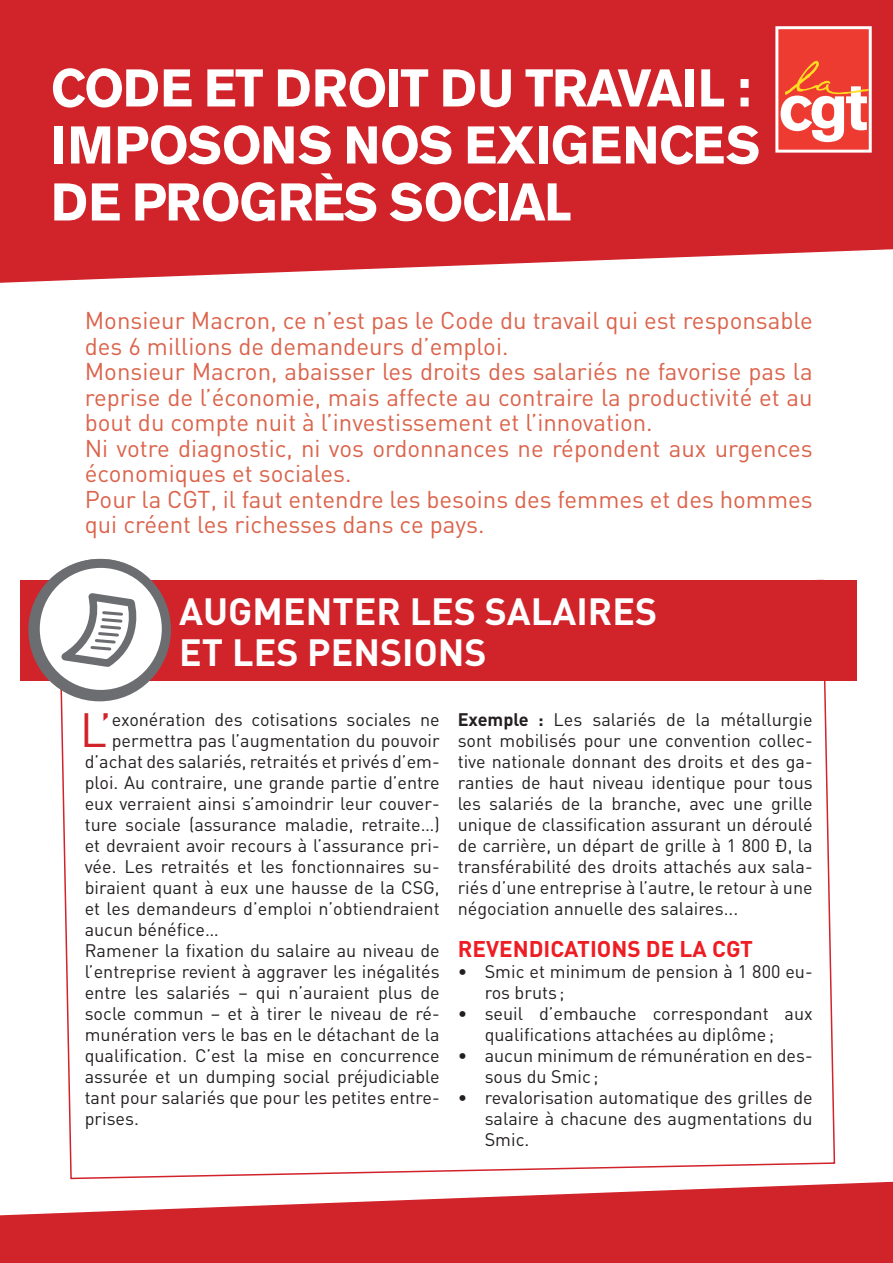
<style>
.page{position:relative;width:893px;height:1263px;background:#fff}
.page>*{position:absolute;margin:0;border:0;box-sizing:border-box;transform-origin:0 0}
.t1{font:700 52.5px/57px "Akzidenz Grotesk BE";letter-spacing:-.015em;color:#fff;scale:.96 1}
.t2{font:47.55px "DIN";color:#d1232a}
.t3{font:700 37.5px/40.5px "DIN";color:#fff}
.t4{font:24px/25.5px "DIN";color:#db634b}
.t5{font:700 22.5px "DIN";color:#ee1d23}
.t6{font:18px/21px "DIN";color:#231f20}
.s1{font-weight:700}
</style>
<div class="page">
<svg style="left:58px;top:579px;width:778px;height:601px"></svg>
<div style="left:0;top:0;width:893px;height:283px;background:#d1232a"></div>
<svg style="left:0;top:1182px;width:893px;height:81px;fill:#d1232a"></svg>
<div style="left:20px;top:580px;width:836px;height:100px;background:#d1232a"></div>
<div style="left:28px;top:559px;width:143px;height:142px;background:#6c6d70;border-radius:50%"></div>
<svg style="left:35px;top:563px;width:131px;height:131px;fill:#fff"></svg>
<div style="left:31px;top:559px;width:140px;height:140px;border:9px solid #6c6d70;border-radius:50%"></div>
<svg style="left:55px;top:597px;width:87px;height:74px"></svg>
<div style="left:777px;top:28px;width:93px;height:123px;background:#ee3b32"></div>
<svg style="left:781px;top:61px;width:87px;height:81px"></svg>
<div style="left:775px;top:26px;width:97px;height:127px;border:3px solid #fff"></div>
<h1 class="t1" style="left:51px;top:60px;width:740px">CODE ET DROIT DU TRAVAIL :<br>IMPOSONS NOS EXIGENCES<br>DE PROGRÈS SOCIAL</h1>
<p class="t4" style="left:85px;top:307px;width:729px">Monsieur Macron, ce n’est pas le Code du travail qui est responsable des 6 millions de demandeurs d’emploi.<br>Monsieur Macron, abaisser les droits des salariés ne favorise pas la reprise de l’économie, mais affecte au contraire la productivité et au bout du compte nuit à l’investissement et l’innovation.<br>Ni votre diagnostic, ni vos ordonnances ne répondent aux urgences économiques et sociales.<br>Pour la CGT, il faut entendre les besoins des femmes et des hommes qui créent les richesses dans ce pays.</p>
<h3 class="t3" style="left:179px;top:590px;width:479px">AUGMENTER LES SALAIRES<br>ET LES PENSIONS</h3>
<h2 class="t2" style="left:80px;top:700px;width:34px">L’</h2>
<p class="t6" style="left:112px;top:709px;width:329px">exonération des cotisations sociales ne</p>
<p class="t6" style="left:112px;top:730px;width:329px">permettra pas l’augmentation du pouvoir</p>
<p class="t6" style="left:85px;top:751px;width:356px">d’achat des salariés, retraités et privés d’em-</p>
<p class="t6" style="left:85px;top:772px;width:356px">ploi. Au contraire, une grande partie d’entre</p>
<p class="t6" style="left:85px;top:793px;width:356px">eux verraient ainsi s’amoindrir leur couver-</p>
<p class="t6" style="left:85px;top:814px;width:356px">ture sociale (assurance maladie, retraite…)</p>
<p class="t6" style="left:85px;top:835px;width:356px">et devraient avoir recours à l’assurance pri-</p>
<p class="t6" style="left:85px;top:856px;width:356px">vée. Les retraités et les fonctionnaires su-</p>
<p class="t6" style="left:85px;top:877px;width:356px">biraient quant à eux une hausse de la CSG,</p>
<p class="t6" style="left:85px;top:898px;width:356px">et les demandeurs d’emploi n’obtiendraient</p>
<p class="t6" style="left:85px;top:919px;width:135px">aucun bénéfice…</p>
<p class="t6" style="left:85px;top:940px;width:356px">Ramener la fixation du salaire au niveau de</p>
<p class="t6" style="left:85px;top:961px;width:356px">l’entreprise revient à aggraver les inégalités</p>
<p class="t6" style="left:85px;top:982px;width:356px">entre les salariés – qui n’auraient plus de</p>
<p class="t6" style="left:85px;top:1003px;width:356px">socle commun – et à tirer le niveau de ré-</p>
<p class="t6" style="left:85px;top:1024px;width:356px">munération vers le bas en le détachant de la</p>
<p class="t6" style="left:85px;top:1045px;width:356px">qualification. C’est la mise en concurrence</p>
<p class="t6" style="left:85px;top:1066px;width:356px">assurée et un dumping social préjudiciable</p>
<p class="t6" style="left:85px;top:1087px;width:356px">tant pour salariés que pour les petites entre-</p>
<p class="t6" style="left:85px;top:1108px;width:56px">prises.</p>
<p class="t6" style="left:458px;top:709px;width:356px;text-align:justify"><span class="s1">Exemple :</span> Les salariés de la métallurgie sont mobilisés pour une convention collec&shy;tive nationale donnant des droits et des ga&shy;ranties de haut niveau identique pour tous les salariés de la branche, avec une grille unique de classification assurant un déroulé de carrière, un départ de grille à 1 800 €, la transférabilité des droits attachés aux sala&shy;riés d’une entreprise à l’autre, le retour à une négociation annuelle des salaires...</p>
<p class="t5" style="left:458px;top:934px;width:297px">REVENDICATIONS DE LA CGT</p>
<p class="t6" style="left:485px;top:961px;width:329px;text-indent:-27px">• Smic et minimum de pension à 1 800 eu&shy;ros bruts ;</p>
<p class="t6" style="left:485px;top:1003px;width:329px;text-indent:-27px">• seuil d’embauche correspondant aux qualifications attachées au diplôme;</p>
<p class="t6" style="left:485px;top:1045px;width:329px;text-indent:-27px">• aucun minimum de rémunération en des&shy;sous du Smic ;</p>
<p class="t6" style="left:485px;top:1087px;width:329px;text-align:justify;text-indent:-27px">• revalorisation automatique des grilles de salaire à chacune des augmentations du Smic.</p>
</div>
